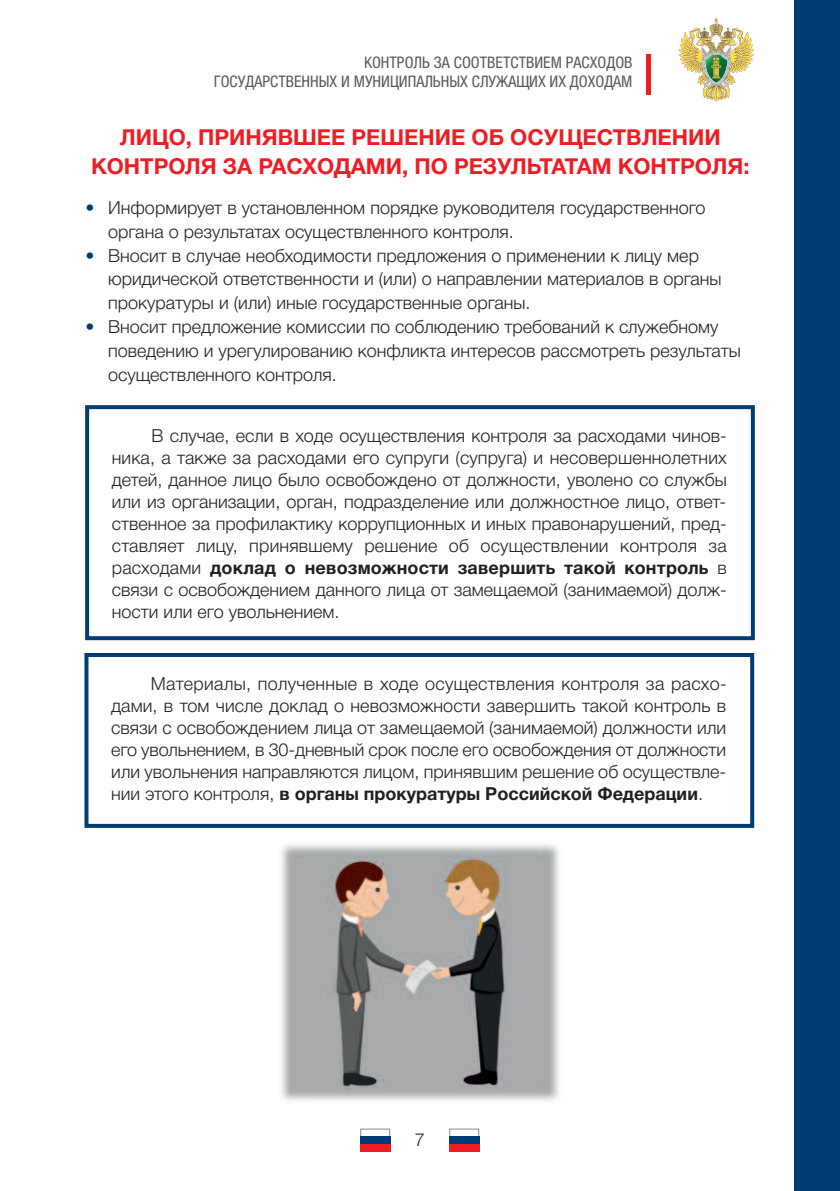
<style>
.page{position:relative;width:840px;height:1191px;background:#fff}
.page>*{position:absolute;margin:0;border:0;box-sizing:border-box;transform-origin:0 0}
.t1{font:22px/29.2px "Helvetica 7 Bold";color:#ee1d23;text-align:center}
.t2{font:18px/22px "Helvetica 4 Light";color:#231f20}
.t3{font:18px "Helvetica 7 Bold";color:#231f20}
.t4{font:condensed 16px/19.2px "Helvetica Neue LTCYR";color:#57585a;text-align:right}
.s1{color:#013c74}
.s2{font-family:"Helvetica 4 Light"}
</style>
<div class="page">
<svg style="left:678px;top:18px;width:75px;height:83px"></svg>
<div style="left:645px;top:54px;width:5px;height:41px;background:#ee1d23"></div>
<div style="left:794px;top:0;width:45px;height:1191px;background:#013c74"></div>
<div style="left:360px;top:1128px;width:30px;height:23px;border:1px solid #8a8c8f"></div>
<div style="left:360px;top:1136px;width:30px;height:7px;background:#013c74"></div>
<div style="left:360px;top:1143px;width:30px;height:8px;background:#ee1d23"></div>
<div style="left:449px;top:1128px;width:30px;height:23px;border:1px solid #8a8c8f"></div>
<div style="left:449px;top:1136px;width:30px;height:7px;background:#013c74"></div>
<div style="left:449px;top:1143px;width:30px;height:8px;background:#ee1d23"></div>
<div style="left:85px;top:405px;width:669px;height:235px;border:4px solid #013c74"></div>
<div style="left:84px;top:653px;width:669px;height:175px;border:4px solid #013c74"></div>
<img style="left:281px;top:844px;width:278px;height:257px">
<p class="t4" style="left:214px;top:54px;width:420px">КОНТРОЛЬ ЗА СООТВЕТСТВИЕМ РАСХОДОВ<br>ГОСУДАРСТВЕННЫХ И МУНИЦИПАЛЬНЫХ СЛУЖАЩИХ ИХ ДОХОДАМ</p>
<p class="t1" style="left:91px;top:124px;width:659px">ЛИЦО, ПРИНЯВШЕЕ РЕШЕНИЕ ОБ ОСУЩЕСТВЛЕНИИ<br>КОНТРОЛЯ ЗА РАСХОДАМИ, ПО РЕЗУЛЬТАТАМ КОНТРОЛЯ:</p>
<p class="t2" style="left:108px;top:197px;width:598px;line-height:23.8px;text-indent:-23px"><span class="s1">•</span> Информирует в установленном порядке руководителя государственного органа о результатах осуществленного контроля.</p>
<p class="t2" style="left:108px;top:245px;width:614px;line-height:23.8px;text-indent:-23px"><span class="s1">•</span> Вносит в случае необходимости предложения о применении к лицу мер юридической ответственности и (или) о направлении материалов в органы прокуратуры и (или) иные государственные органы.</p>
<p class="t2" style="left:108px;top:316px;width:633px;line-height:23.8px;text-indent:-23px"><span class="s1">•</span> Вносит предложение комиссии по соблюдению требований к служебному поведению и урегулированию конфликта интересов рассмотреть результаты осуществленного контроля.</p>
<p class="t2" style="left:112px;top:426px;width:616px;text-align:justify;text-indent:40px">В случае, если в ходе осуществления контроля за расходами чинов&shy;ника, а также за расходами его супруги (супруга) и несовершеннолетних детей, данное лицо было освобождено от должности, уволено со службы или из организации, орган, подразделение или должностное лицо, ответ&shy;ственное за профилактику коррупционных и иных правонарушений, пред&shy;ставляет лицу, принявшему решение об осуществлении контроля за</p>
<p class="t3" style="left:112px;top:561px;width:616px"><span class="s2">расходами</span> доклад о невозможности завершить такой контроль <span class="s2">в</span></p>
<p class="t2" style="left:112px;top:580px;width:616px">связи с освобождением данного лица от замещаемой (занимаемой) долж&shy;ности или его увольнением.</p>
<p class="t2" style="left:111px;top:674px;width:616px;text-align:justify;text-indent:40px">Материалы, полученные в ходе осуществления контроля за расхо&shy;дами, в том числе доклад о невозможности завершить такой контроль в связи с освобождением лица от замещаемой (занимаемой) должности или его увольнением, в 30-дневный срок после его освобождения от должности или увольнения направляются лицом, принявшим решение об осуществле-</p>
<p class="t3" style="left:111px;top:787px;width:593px"><span class="s2">нии этого контроля,</span> в органы прокуратуры Российской Федерации<span class="s2">.</span></p>
<p class="t2" style="left:415px;top:1129px;width:12px">7</p>
</div>
